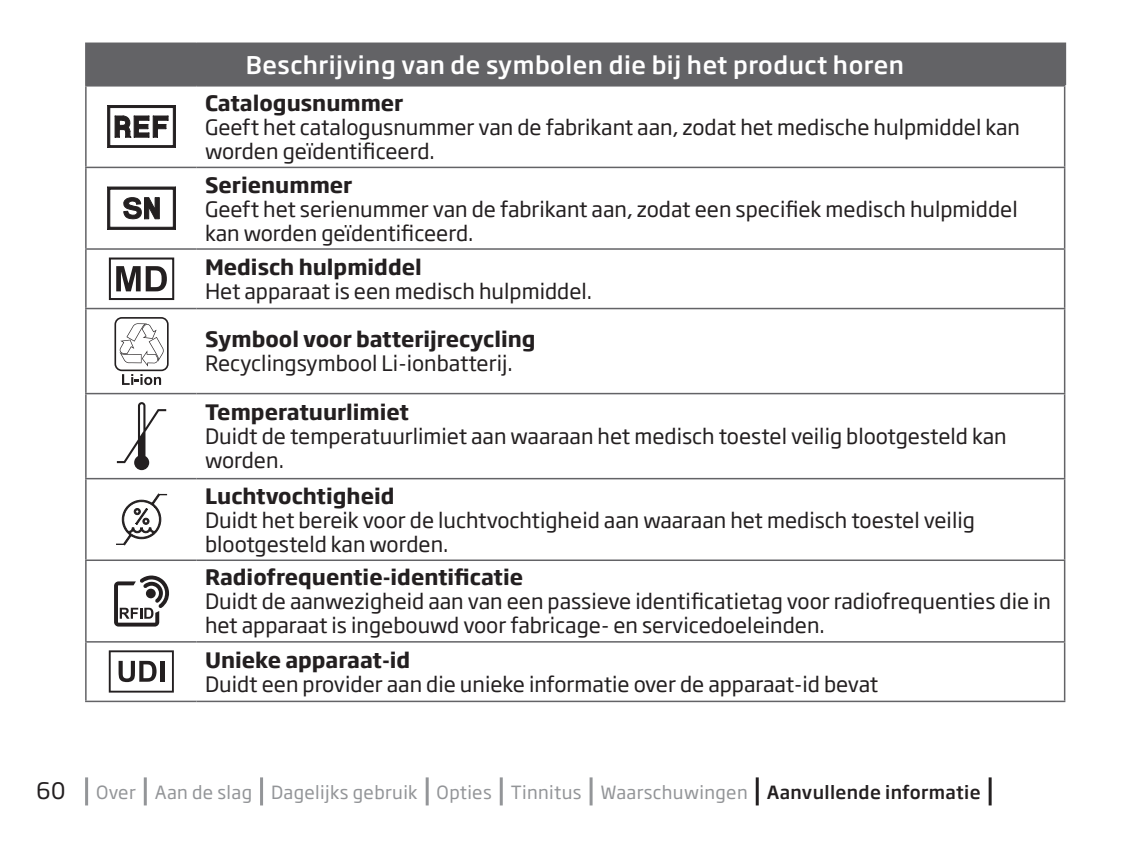
<style>
.page{position:relative;width:1132px;height:842px;background:#fff}
.page>*{position:absolute;margin:0;border:0;box-sizing:border-box;transform-origin:0 0}
.t1{font:500 24px "Soho Gothic Pro";letter-spacing:.02em;color:#fff}
.t2{font:22.5px "Soho Gothic Pro";color:#231f20}
.t3{font:21px/24px "Soho Gothic Pro";color:#231f20}
.t4{font:700 21px "Soho Gothic Pro";color:#231f20}
.t5{font:18px "Soho Gothic Pro";letter-spacing:.02em;color:#939598}
.s1{font-weight:500;color:#231f20}
</style>
<div class="page">
<hr style="left:85px;top:777px;width:3px;height:28px;background:#939598">
<hr style="left:144px;top:777px;width:3px;height:28px;background:#939598">
<hr style="left:260px;top:777px;width:3px;height:28px;background:#939598">
<hr style="left:425px;top:777px;width:3px;height:28px;background:#939598">
<hr style="left:499px;top:777px;width:3px;height:28px;background:#939598">
<hr style="left:589px;top:777px;width:3px;height:28px;background:#939598">
<hr style="left:755px;top:777px;width:3px;height:28px;background:#231f20">
<hr style="left:988px;top:777px;width:3px;height:28px;background:#231f20">
<div style="left:86px;top:43px;width:978px;height:43px;background:#636366"></div>
<svg style="left:87px;top:105px;width:976px;height:441px"></svg>
<hr style="left:1062px;top:44px;width:3px;height:41px;background:#636366">
<hr style="left:85px;top:250px;width:2px;height:58px;background:#636366">
<hr style="left:196px;top:248px;width:868px;height:2px;background:#636366">
<hr style="left:1063px;top:250px;width:1px;height:58px;background:#636366">
<hr style="left:85px;top:561px;width:2px;height:80px;background:#636366">
<hr style="left:1063px;top:561px;width:1px;height:80px;background:#636366">
<hr style="left:85px;top:643px;width:2px;height:58px;background:#636366">
<hr style="left:1063px;top:643px;width:1px;height:58px;background:#636366">
<hr style="left:85px;top:87px;width:2px;height:80px;background:#636366">
<hr style="left:1063px;top:87px;width:1px;height:80px;background:#636366">
<hr style="left:85px;top:167px;width:111px;height:1px;background:#636366">
<hr style="left:85px;top:168px;width:2px;height:80px;background:#636366">
<hr style="left:196px;top:167px;width:868px;height:1px;background:#636366">
<hr style="left:1063px;top:168px;width:1px;height:80px;background:#636366">
<hr style="left:85px;top:248px;width:111px;height:2px;background:#636366">
<hr style="left:85px;top:308px;width:111px;height:1px;background:#636366">
<hr style="left:85px;top:309px;width:2px;height:84px;background:#636366">
<hr style="left:196px;top:308px;width:868px;height:1px;background:#636366">
<hr style="left:1063px;top:309px;width:1px;height:84px;background:#636366">
<hr style="left:85px;top:393px;width:111px;height:1px;background:#636366">
<hr style="left:85px;top:394px;width:2px;height:84px;background:#636366">
<hr style="left:196px;top:393px;width:868px;height:1px;background:#636366">
<hr style="left:1063px;top:394px;width:1px;height:84px;background:#636366">
<hr style="left:85px;top:478px;width:111px;height:1px;background:#636366">
<hr style="left:85px;top:479px;width:2px;height:80px;background:#636366">
<hr style="left:196px;top:478px;width:868px;height:1px;background:#636366">
<hr style="left:1063px;top:479px;width:1px;height:80px;background:#636366">
<hr style="left:85px;top:559px;width:111px;height:2px;background:#636366">
<hr style="left:196px;top:559px;width:868px;height:2px;background:#636366">
<hr style="left:85px;top:641px;width:111px;height:2px;background:#636366">
<hr style="left:196px;top:641px;width:868px;height:2px;background:#636366">
<hr style="left:85px;top:701px;width:111px;height:1px;background:#636366">
<hr style="left:196px;top:701px;width:868px;height:1px;background:#636366">
<hr style="left:85px;top:44px;width:2px;height:41px;background:#636366">
<hr style="left:85px;top:43px;width:111px;height:1px;background:#636366">
<hr style="left:196px;top:43px;width:869px;height:1px;background:#636366">
<hr style="left:85px;top:85px;width:111px;height:2px;background:#636366">
<hr style="left:196px;top:85px;width:868px;height:2px;background:#636366">
<svg style="left:107px;top:105px;width:68px;height:43px"></svg>
<svg style="left:107px;top:187px;width:68px;height:42px"></svg>
<div style="left:109px;top:257px;width:65px;height:43px;border:2px solid #231f20"></div>
<svg style="left:116px;top:266px;width:51px;height:25px"></svg>
<svg style="left:114px;top:317px;width:54px;height:68px"></svg>
<svg style="left:117px;top:402px;width:49px;height:68px"></svg>
<svg style="left:116px;top:494px;width:51px;height:51px"></svg>
<svg style="left:114px;top:575px;width:55px;height:51px"></svg>
<svg style="left:109px;top:650px;width:65px;height:43px"></svg>
<hr style="left:160px;top:661px;width:4px;height:21px;background:#231f20">
<p class="t1" style="left:246px;top:46px;width:659px">Beschrijving van de symbolen die bij het product horen</p>
<p class="t4" style="left:205px;top:86px;width:200px">Catalogusnummer</p>
<p class="t3" style="left:205px;top:114px;width:816px">Geeft het catalogusnummer van de fabrikant aan, zodat het medische hulpmiddel kan worden geïdentificeerd.</p>
<p class="t4" style="left:205px;top:168px;width:149px">Serienummer</p>
<p class="t3" style="left:205px;top:196px;width:814px">Geeft het serienummer van de fabrikant aan, zodat een specifiek medisch hulpmiddel kan worden geïdentificeerd.</p>
<p class="t4" style="left:205px;top:251px;width:218px">Medisch hulpmiddel</p>
<p class="t3" style="left:205px;top:278px;width:388px">Het apparaat is een medisch hulpmiddel.</p>
<p class="t4" style="left:205px;top:323px;width:332px">Symbool voor batterijrecycling</p>
<p class="t3" style="left:205px;top:350px;width:309px">Recyclingsymbool Li-ionbatterij.</p>
<p class="t4" style="left:205px;top:396px;width:205px">Temperatuurlimiet</p>
<p class="t3" style="left:205px;top:423px;width:803px">Duidt de temperatuurlimiet aan waaraan het medisch toestel veilig blootgesteld kan worden.</p>
<p class="t4" style="left:205px;top:479px;width:191px">Luchtvochtigheid</p>
<p class="t3" style="left:205px;top:507px;width:771px">Duidt het bereik voor de luchtvochtigheid aan waaraan het medisch toestel veilig blootgesteld kan worden.</p>
<p class="t4" style="left:205px;top:561px;width:319px">Radiofrequentie-identificatie</p>
<p class="t3" style="left:205px;top:588px;width:847px">Duidt de aanwezigheid aan van een passieve identificatietag voor radiofrequenties die in het apparaat is ingebouwd voor fabricage- en servicedoeleinden.</p>
<p class="t4" style="left:205px;top:643px;width:207px">Unieke apparaat-id</p>
<p class="t3" style="left:205px;top:671px;width:674px">Duidt een provider aan die unieke informatie over de apparaat-id bevat</p>
<p class="t2" style="left:37px;top:774px;width:30px">60</p>
<p class="t5" style="left:96px;top:779px;width:885px">Over Aan de slag Dagelijks gebruik Opties Tinnitus Waarschuwingen <span class="s1">Aanvullende informatie</span></p>
</div>
